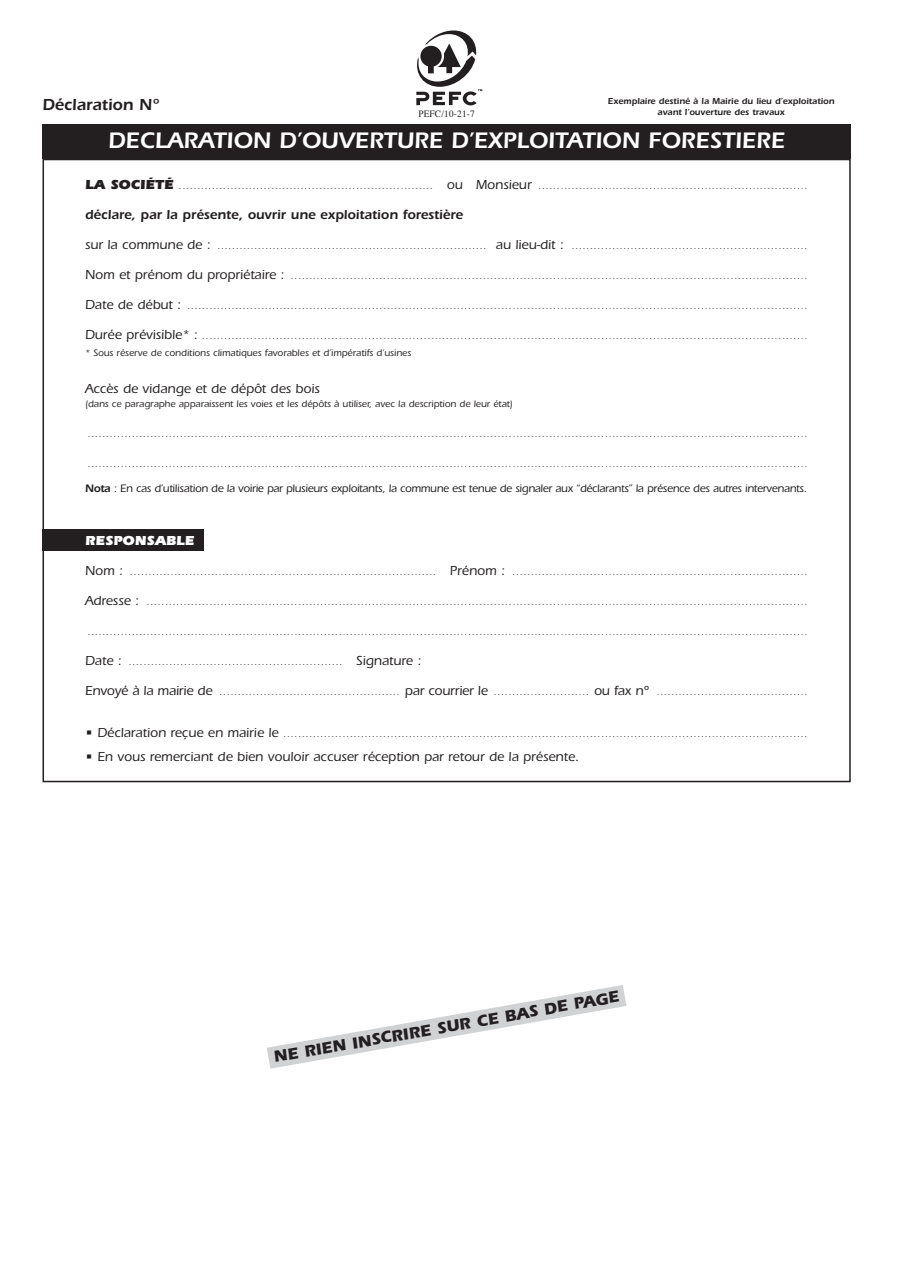
<style>
.page{position:relative;width:909px;height:1263px;background:#fff}
.page>*{position:absolute;margin:0;border:0;box-sizing:border-box;transform-origin:0 0}
.t1{font:600 23.25px "Itc Eras";color:#fff}
.t2{font:700 16.5px "Itc Eras";color:#231f20}
.t3{font:600 16.5px "Itc Eras";color:#231f20}
.t4{font:500 13.5px "Itc Eras";color:#231f20}
.t5{font:600 13.5px "Itc Eras";color:#231f20}
.t6{font:900 13.5px "Itc Eras";color:#fff}
.t7{font:500 11.25px "Itc Eras";letter-spacing:-.025em;color:#231f20}
.t8{font:500 9.75px "Itc Eras";color:#231f20}
.t9{font:9.75px "Times";letter-spacing:.025em;color:#231f20;scale:.95 1}
.t10{font:500 9px "Itc Eras";color:#231f20}
.t11{font:600 9px/10.8px "Itc Eras";color:#231f20;text-align:center}
.s1{font-weight:900;font-size:13.5px}
.s2{font-size:13.5px}
.s3{font-weight:600}
</style>
<div class="page">
<div style="left:43px;top:529px;width:161px;height:21px;background:#231f20"></div>
<div style="left:43px;top:125px;width:807px;height:34px;background:#231f20"></div>
<svg style="left:267px;top:985px;width:359px;height:83px"></svg>
<svg style="left:416px;top:30px;width:66px;height:75px"></svg>
<h2 class="t3" style="left:43px;top:99px;width:119px">Déclaration N°</h2>
<p class="t9" style="left:418px;top:110px;width:61px">PEFC/10-21-7</p>
<p class="t11" style="left:608px;top:96px;width:228px">Exemplaire destiné à la Mairie du lieu d’exploitation avant l’ouverture des travaux</p>
<h1 class="t1" style="left:108px;top:133px;width:678px">DECLARATION D’OUVERTURE D’EXPLOITATION FORESTIERE</h1>
<p class="t10" style="left:85px;top:183px;width:723px"><span class="s1">LA SOCIÉTÉ</span> ..................................................................... <span class="s2">ou Monsieur</span> .........................................................................</p>
<h3 class="t5" style="left:85px;top:210px;width:379px">déclare, par la présente, ouvrir une exploitation forestière</h3>
<p class="t10" style="left:85px;top:243px;width:723px"><span class="s2">sur la commune de :</span> ......................................................................... <span class="s2">au lieu-dit :</span> ................................................................</p>
<p class="t10" style="left:85px;top:273px;width:723px"><span class="s2">Nom et prénom du propriétaire :</span> ............................................................................................................................................</p>
<p class="t10" style="left:85px;top:303px;width:723px"><span class="s2">Date de début :</span> ........................................................................................................................................................................</p>
<p class="t10" style="left:85px;top:333px;width:723px"><span class="s2">Durée prévisible* :</span> ....................................................................................................................................................................</p>
<p class="t8" style="left:85px;top:349px;width:328px">* Sous réserve de conditions climatiques favorables et d’impératifs d’usines</p>
<h3 class="t4" style="left:85px;top:384px;width:236px">Accès de vidange et de dépôt des bois</h3>
<p class="t8" style="left:85px;top:400px;width:429px">(dans ce paragraphe apparaissent les voies et les dépôts à utiliser, avec la description de leur état)</p>
<p class="t10" style="left:88px;top:430px;width:721px">...................................................................................................................................................................................................</p>
<p class="t10" style="left:88px;top:460px;width:721px">...................................................................................................................................................................................................</p>
<p class="t7" style="left:85px;top:484px;width:723px"><span class="s3">Nota</span> : En cas d’utilisation de la voirie par plusieurs exploitants, la commune est tenue de signaler aux “déclarants” la présence des autres intervenants.</p>
<h3 class="t6" style="left:85px;top:535px;width:111px">RESPONSABLE</h3>
<p class="t10" style="left:85px;top:568px;width:723px"><span class="s2">Nom :</span> ................................................................................... <span class="s2">Prénom :</span> ................................................................................</p>
<p class="t10" style="left:85px;top:598px;width:723px"><span class="s2">Adresse :</span> ...................................................................................................................................................................................</p>
<p class="t10" style="left:88px;top:628px;width:721px">...................................................................................................................................................................................................</p>
<p class="t10" style="left:85px;top:658px;width:338px"><span class="s2">Date :</span> .......................................................... <span class="s2">Signature :</span></p>
<p class="t10" style="left:85px;top:688px;width:723px"><span class="s2">Envoyé à la mairie de</span> ................................................. <span class="s2">par courrier le</span> .......................... <span class="s2">ou fax n°</span> .........................................</p>
<p class="t10" style="left:85px;top:730px;width:723px"><span class="s2">• Déclaration reçue en mairie le</span> ..............................................................................................................................................</p>
<h3 class="t4" style="left:85px;top:751px;width:495px">• En vous remerciant de bien vouloir accuser réception par retour de la présente.</h3>
<h2 class="t2" style="left:273px;top:1051px;width:352px;rotate:-10deg">NE RIEN INSCRIRE SUR CE BAS DE PAGE</h2>
</div>
